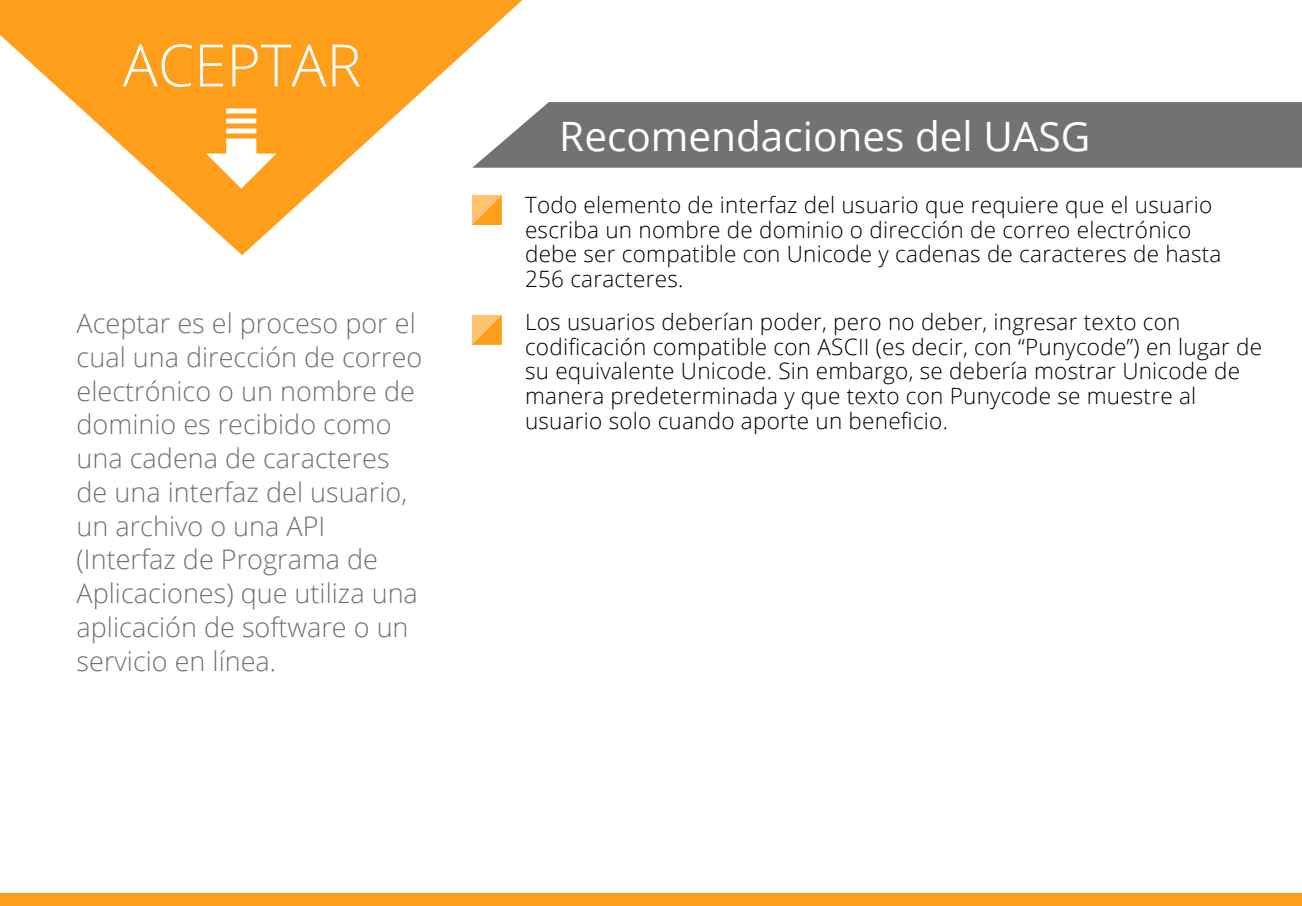
<style>
.page{position:relative;width:1302px;height:906px;background:#fff}
.page>*{position:absolute;margin:0;border:0;box-sizing:border-box;transform-origin:0 0}
.t1{font:300 58.5px "Open Sans";color:#fff}
.t2{font:40.5px "Open Sans";color:#fff}
.t3{font:300 27px/33.8px "Open Sans";color:#707372}
.t4{font:300 22.5px/24.8px "Open Sans";letter-spacing:.01em;color:#000}
</style>
<div class="page">
<svg style="left:0;top:0;width:522px;height:255px;fill:#ff9e1b"></svg>
<svg style="left:472px;top:102px;width:829px;height:66px;background:#777a79"></svg>
<svg style="left:472px;top:196px;width:29px;height:29px"></svg>
<svg style="left:472px;top:315px;width:29px;height:30px"></svg>
<svg style="left:206px;top:108px;width:70px;height:81px"></svg>
<div style="left:0;top:893px;width:1301px;height:13px;background:#ff9e1b"></div>
<h1 class="t1" style="left:123px;top:25px;width:240px">ACEPTAR</h1>
<p class="t3" style="left:77px;top:306px;width:347px">Aceptar es el proceso por el cual una dirección de correo electrónico o un nombre de dominio es recibido como una cadena de caracteres de una interfaz del usuario, un archivo o una API (Interfaz de Programa de<br>Aplicaciones) que utiliza una aplicación de software o un servicio en línea.</p>
<h2 class="t2" style="left:559px;top:109px;width:532px">Recomendaciones del UASG</h2>
<p class="t4" style="left:525px;top:192px;width:697px">Todo elemento de interfaz del usuario que requiere que el usuario escriba un nombre de dominio o dirección de correo electrónico debe ser compatible con Unicode y cadenas de caracteres de hasta 256 caracteres.</p>
<p class="t4" style="left:525px;top:309px;width:738px">Los usuarios deberían poder, pero no deber, ingresar texto con codificación compatible con ASCII (es decir, con “Punycode”) en lugar de su equivalente Unicode. Sin embargo, se debería mostrar Unicode de manera predeterminada y que texto con Punycode se muestre al usuario solo cuando aporte un beneficio.</p>
</div>
